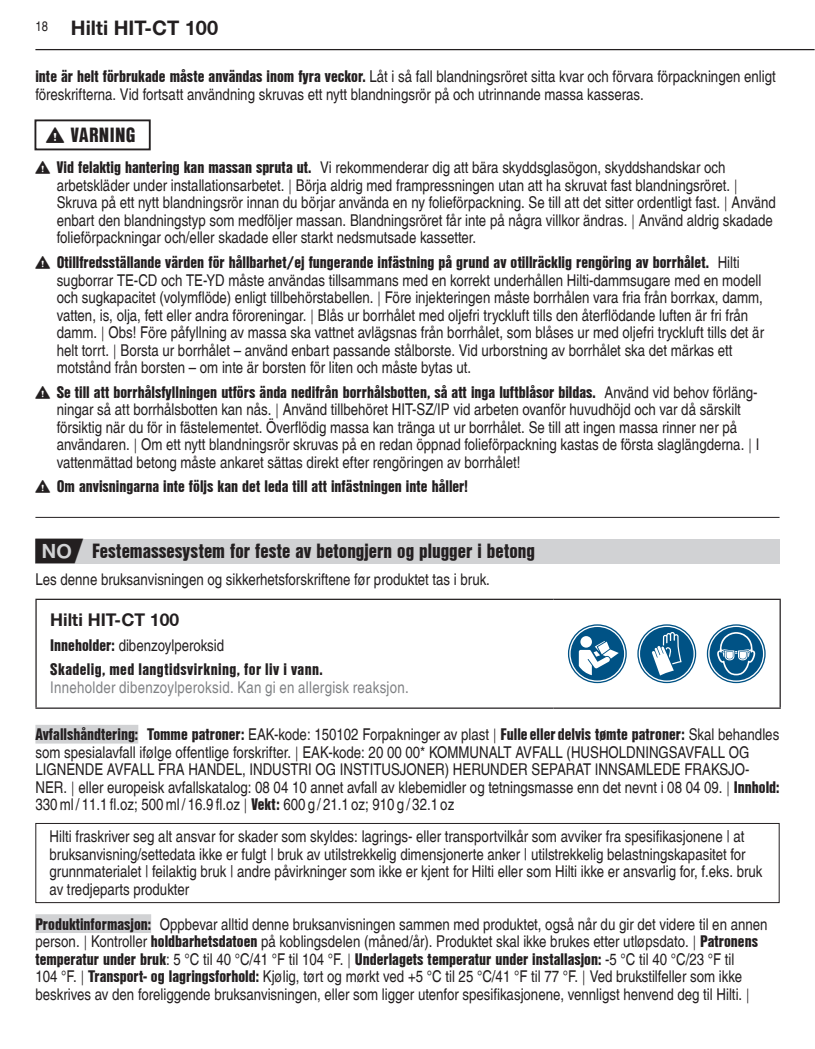
<style>
.page{position:relative;width:815px;height:1049px;background:#fff}
.page>*{position:absolute;margin:0;border:0;box-sizing:border-box;transform-origin:0 0}
.HIT-IFU-Sprache-Titel{font:700 condensed 20px "Hilti";color:#231f20}
.t1{font:700 20px "Hilti";color:#231f20}
.HIT-IFU-Warn-Produkt{font:700 17.5px "Hilti";color:#231f20}
.HIT-IFU-Text-Infos{font:condensed 16.25px/17.5px "Hilti";color:#231f20}
.HIT-IFU-Text-Rahmen{font:condensed 16.25px/17.5px "Hilti";color:#231f20}
.HIT-IFU-Warn-Hinweise{font:condensed 16.25px/17.5px "Hilti";letter-spacing:.02em;color:#808285}
.HIT-IFU-Text{font:condensed 16.25px "Hilti";color:#231f20}
.t2{font:700 condensed 16.25px "Hilti";color:#231f20}
.HIT-IFU-Warn-Inhalte{font:condensed 16.25px "Hilti";color:#231f20}
.s1{font-weight:700}
.s2{font-weight:700;color:#231f20}
</style>
<div class="page">
<hr style="left:35px;top:49px;width:780px;height:1px;background:#231f20">
<div style="left:34px;top:119px;width:117px;height:31px;border:2px solid #231f20"></div>
<div style="left:35px;top:539px;width:745px;height:24px;background:#d1d2d4"></div>
<hr style="left:35px;top:517px;width:745px;height:1px;background:#231f20">
<div style="left:35px;top:725px;width:103px;height:18px;background:#d1d2d4"></div>
<div style="left:35px;top:823px;width:745px;height:80px;border:1px solid #231f20"></div>
<div style="left:35px;top:914px;width:116px;height:19px;background:#d1d2d4"></div>
<hr style="left:553px;top:707px;width:228px;height:2px;background:#231f20">
<hr style="left:35px;top:707px;width:518px;height:2px;background:#231f20">
<hr style="left:35px;top:599px;width:518px;height:1px;background:#231f20">
<hr style="left:35px;top:600px;width:2px;height:107px;background:#231f20">
<hr style="left:553px;top:599px;width:228px;height:1px;background:#231f20">
<hr style="left:780px;top:600px;width:1px;height:107px;background:#231f20">
<svg style="left:568px;top:624px;width:59px;height:59px"></svg>
<svg style="left:569px;top:626px;width:56px;height:56px"></svg>
<div style="left:571px;top:627px;width:53px;height:53px;background:#005285;border-radius:50%"></div>
<div style="left:580px;top:636px;width:12px;height:12px;background:#fff;border-radius:50%"></div>
<svg style="left:579px;top:641px;width:40px;height:34px"></svg>
<svg style="left:637px;top:624px;width:59px;height:59px"></svg>
<svg style="left:639px;top:626px;width:56px;height:56px"></svg>
<div style="left:640px;top:627px;width:54px;height:53px;background:#005285;border-radius:50%"></div>
<svg style="left:652px;top:632px;width:30px;height:43px"></svg>
<svg style="left:707px;top:624px;width:59px;height:59px"></svg>
<svg style="left:708px;top:626px;width:56px;height:56px"></svg>
<div style="left:709px;top:627px;width:54px;height:53px;background:#005285;border-radius:50%"></div>
<svg style="left:717px;top:632px;width:39px;height:43px"></svg>
<p class="t1" style="left:35px;top:17px;width:184px"><sup>18</sup> Hilti HIT-CT 100</p>
<p class="HIT-IFU-Text-Infos" style="left:35px;top:68px;width:742px"><span class="s1">inte är helt förbrukade måste användas inom fyra veckor.</span> Låt i så fall blandningsröret sitta kvar och förvara förpackningen enligt föreskrifterna. Vid fortsatt användning skruvas ett nytt blandningsrör på och utrinnande massa kasseras.</p>
<p class="HIT-IFU-Sprache-Titel" style="left:46px;top:123px;width:91px">▲ VARNING</p>
<p class="HIT-IFU-Text-Infos" style="left:57px;top:159px;width:721px;text-indent:-21px">▲ <span class="s1">Vid felaktig hantering kan massan spruta ut.</span> Vi rekommenderar dig att bära skyddsglasögon, skyddshandskar och arbetskläder under installationsarbetet. Börja aldrig med frampressningen utan att ha skruvat fast blandningsröret.<br>Skruva på ett nytt blandningsrör innan du börjar använda en ny folieförpackning. Se till att det sitter ordentligt fast. Använd enbart den blandningstyp som medföljer massan. Blandningsröret får inte på några villkor ändras. Använd aldrig skadade folieförpackningar och/eller skadade eller starkt nedsmutsade kassetter.</p>
<p class="HIT-IFU-Text-Infos" style="left:57px;top:254px;width:709px;text-indent:-21px">▲ <span class="s1">Otillfredsställande värden för hållbarhet/ej fungerande infästning på grund av otillräcklig rengöring av borrhålet.</span> Hilti sugborrar TE-CD och TE-YD måste användas tillsammans med en korrekt underhållen Hilti-dammsugare med en modell och sugkapacitet (volymflöde) enligt tillbehörstabellen. Före injekteringen måste borrhålen vara fria från borrkax, damm, vatten, is, olja, fett eller andra föroreningar. Blås ur borrhålet med oljefri tryckluft tills den återflödande luften är fri från damm. Obs! Före påfyllning av massa ska vattnet avlägsnas från borrhålet, som blåses ur med oljefri tryckluft tills det är helt torrt. Borsta ur borrhålet – använd enbart passande stålborste. Vid urborstning av borrhålet ska det märkas ett motstånd från borsten – om inte är borsten för liten och måste bytas ut.</p>
<p class="HIT-IFU-Text-Infos" style="left:57px;top:383px;width:704px;text-indent:-21px">▲ <span class="s1">Se till att borrhålsfyllningen utförs ända nedifrån borrhålsbotten, så att inga luftblåsor bildas.</span> Använd vid behov förläng&shy;ningar så att borrhålsbotten kan nås. Använd tillbehöret HIT-SZ/IP vid arbeten ovanför huvudhöjd och var då särskilt försiktig när du för in fästelementet. Överflödig massa kan tränga ut ur borrhålet. Se till att ingen massa rinner ner på användaren. Om ett nytt blandningsrör skruvas på en redan öppnad folieförpackning kastas de första slaglängderna. I vattenmättad betong måste ankaret sättas direkt efter rengöringen av borrhålet!</p>
<p class="t2" style="left:35px;top:477px;width:434px">▲ Om anvisningarna inte följs kan det leda till att infästningen inte håller!</p>
<p class="HIT-IFU-Sprache-Titel" style="left:92px;top:539px;width:444px">Festemassesystem for feste av betongjern og plugger i betong</p>
<p class="HIT-IFU-Text" style="left:35px;top:569px;width:456px">Les denne bruksanvisningen og sikkerhetsforskriftene før produktet tas i bruk.</p>
<p class="HIT-IFU-Warn-Produkt" style="left:50px;top:610px;width:130px">Hilti HIT-CT 100</p>
<p class="HIT-IFU-Warn-Inhalte" style="left:50px;top:635px;width:175px"><span class="s1">Inneholder:</span> dibenzoylperoksid</p>
<p class="HIT-IFU-Warn-Hinweise" style="left:50px;top:661px;width:360px"><span class="s2">Skadelig, med langtidsvirkning, for liv i vann.<br></span>Inneholder dibenzoylperoksid. Kan gi en allergisk reaksjon.</p>
<p class="HIT-IFU-Text-Infos" style="left:35px;top:726px;width:746px"><span class="s1">Avfallshåndtering: Tomme patroner:</span> EAK-kode: 150102 Forpakninger av plast <span class="s1">Fulle eller delvis tømte patroner:</span> Skal behandles som spesialavfall ifølge offentlige forskrifter. EAK-kode: 20 00 00* KOMMUNALT AVFALL (HUSHOLDNINGSAVFALL OG LIGNENDE AVFALL FRA HANDEL, INDUSTRI OG INSTITUSJONER) HERUNDER SEPARAT INNSAMLEDE FRAKSJO-NER. eller europeisk avfallskatalog: 08 04 10 annet avfall av klebemidler og tetningsmasse enn det nevnt i 08 04 09. <span class="s1">Innhold:<br></span>330 ml / 11.1 fl.oz; 500 ml / 16.9 fl.oz <span class="s1">Vekt:</span> 600 g / 21.1 oz; 910 g / 32.1 oz</p>
<p class="HIT-IFU-Text-Rahmen" style="left:50px;top:828px;width:714px">Hilti fraskriver seg alt ansvar for skader som skyldes: lagrings- eller transportvilkår som avviker fra spesifikasjonene | at bruksanvisning/settedata ikke er fulgt | bruk av utilstrekkelig dimensjonerte anker | utilstrekkelig belastningskapasitet for grunnmaterialet | feilaktig bruk | andre påvirkninger som ikke er kjent for Hilti eller som Hilti ikke er ansvarlig for, f.eks. bruk av tredjeparts produkter</p>
<p class="HIT-IFU-Text-Infos" style="left:35px;top:915px;width:734px"><span class="s1">Produktinformasjon:</span> Oppbevar alltid denne bruksanvisningen sammen med produktet, også når du gir det videre til en annen person. Kontroller <span class="s1">holdbarhetsdatoen</span> på koblingsdelen (måned/år). Produktet skal ikke brukes etter utløpsdato. <span class="s1">Patronens temperatur under bruk</span>: 5 °C til 40 °C/41 °F til 104 °F. <span class="s1">Underlagets temperatur under installasjon:</span> -5 °C til 40 °C/23 °F til<br>104 °F. <span class="s1">Transport- og lagringsforhold:</span> Kjølig, tørt og mørkt ved +5 °C til 25 °C/41 °F til 77 °F. Ved brukstilfeller som ikke beskrives av den foreliggende bruksanvisningen, eller som ligger utenfor spesifikasjonene, vennligst henvend deg til Hilti.</p>
</div>
